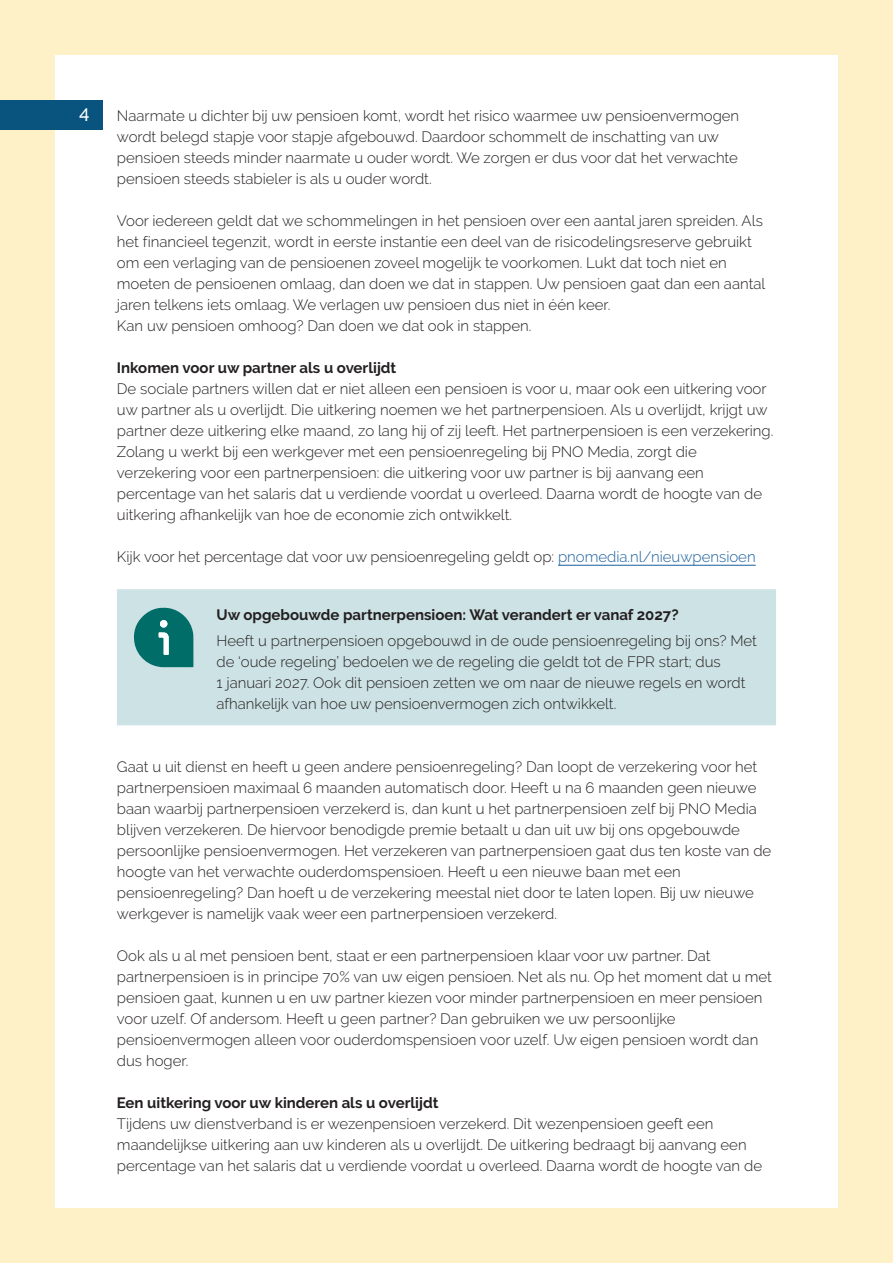
<style>
.page{position:relative;width:893px;height:1263px;background:#fef1c7}
.page>*{position:absolute;margin:0;border:0;box-sizing:border-box;transform-origin:0 0}
.t1{font:500 18px "Raleway";color:#fff}
.t2{font:300 15px/21px "Raleway";color:#231f20}
.t3{font:700 15px "Raleway";color:#231f20}
.s1{color:#175d9e}
</style>
<div class="page">
<div style="left:55px;top:55px;width:783px;height:1153px;background:#fff"></div>
<div style="left:0;top:100px;width:102px;height:30px;background:#08547e"></div>
<hr style="left:558px;top:565px;width:198px;height:1px;background:#175d9e">
<div style="left:117px;top:589px;width:659px;height:136px;background:#cde2e4"></div>
<svg style="left:133px;top:607px;width:60px;height:60px;background:#308885"></svg>
<div style="left:160px;top:620px;width:7px;height:7px;background:#fff;border-radius:50%"></div>
<p class="t1" style="left:79px;top:104px;width:12px">4</p>
<p class="t2" style="left:117px;top:105px;width:624px">Naarmate u dichter bij uw pensioen komt, wordt het risico waarmee uw pensioenvermogen wordt belegd stapje voor stapje afgebouwd. Daardoor schommelt de inschatting van uw pensioen steeds minder naarmate u ouder wordt. We zorgen er dus voor dat het verwachte pensioen steeds stabieler is als u ouder wordt.</p>
<p class="t2" style="left:117px;top:210px;width:650px">Voor iedereen geldt dat we schommelingen in het pensioen over een aantal jaren spreiden. Als het financieel tegenzit, wordt in eerste instantie een deel van de risicodelingsreserve gebruikt om een verlaging van de pensioenen zoveel mogelijk te voorkomen. Lukt dat toch niet en moeten de pensioenen omlaag, dan doen we dat in stappen. Uw pensioen gaat dan een aantal jaren telkens iets omlaag. We verlagen uw pensioen dus niet in één keer.<br>Kan uw pensioen omhoog? Dan doen we dat ook in stappen.</p>
<p class="t3" style="left:117px;top:359px;width:281px">Inkomen voor uw partner als u overlijdt</p>
<p class="t2" style="left:117px;top:378px;width:658px">De sociale partners willen dat er niet alleen een pensioen is voor u, maar ook een uitkering voor uw partner als u overlijdt. Die uitkering noemen we het partnerpensioen. Als u overlijdt, krijgt uw partner deze uitkering elke maand, zo lang hij of zij leeft. Het partnerpensioen is een verzekering.<br>Zolang u werkt bij een werkgever met een pensioenregeling bij PNO Media, zorgt die verzekering voor een partnerpensioen: die uitkering voor uw partner is bij aanvang een percentage van het salaris dat u verdiende voordat u overleed. Daarna wordt de hoogte van de uitkering afhankelijk van hoe de economie zich ontwikkelt.</p>
<p class="t2" style="left:117px;top:546px;width:640px">Kijk voor het percentage dat voor uw pensioenregeling geldt op: <span class="s1">pnomedia.nl/nieuwpensioen</span></p>
<p class="t3" style="left:216px;top:606px;width:464px">Uw opgebouwde partnerpensioen: Wat verandert er vanaf 2027?</p>
<p class="t2" style="left:216px;top:630px;width:542px">Heeft u partnerpensioen opgebouwd in de oude pensioenregeling bij ons? Met de ‘oude regeling’ bedoelen we de regeling die geldt tot de FPR start; dus<br>1 januari 2027. Ook dit pensioen zetten we om naar de nieuwe regels en wordt afhankelijk van hoe uw pensioenvermogen zich ontwikkelt.</p>
<p class="t2" style="left:117px;top:756px;width:656px">Gaat u uit dienst en heeft u geen andere pensioenregeling? Dan loopt de verzekering voor het partnerpensioen maximaal 6 maanden automatisch door. Heeft u na 6 maanden geen nieuwe baan waarbij partnerpensioen verzekerd is, dan kunt u het partnerpensioen zelf bij PNO Media blijven verzekeren. De hiervoor benodigde premie betaalt u dan uit uw bij ons opgebouwde persoonlijke pensioenvermogen. Het verzekeren van partnerpensioen gaat dus ten koste van de hoogte van het verwachte ouderdomspensioen. Heeft u een nieuwe baan met een pensioenregeling? Dan hoeft u de verzekering meestal niet door te laten lopen. Bij uw nieuwe werkgever is namelijk vaak weer een partnerpensioen verzekerd.</p>
<p class="t2" style="left:117px;top:945px;width:657px">Ook als u al met pensioen bent, staat er een partnerpensioen klaar voor uw partner. Dat partnerpensioen is in principe 70% van uw eigen pensioen. Net als nu. Op het moment dat u met pensioen gaat, kunnen u en uw partner kiezen voor minder partnerpensioen en meer pensioen voor uzelf. Of andersom. Heeft u geen partner? Dan gebruiken we uw persoonlijke pensioenvermogen alleen voor ouderdomspensioen voor uzelf. Uw eigen pensioen wordt dan dus hoger.</p>
<p class="t3" style="left:117px;top:1094px;width:323px">Een uitkering voor uw kinderen als u overlijdt</p>
<p class="t2" style="left:117px;top:1113px;width:647px">Tijdens uw dienstverband is er wezenpensioen verzekerd. Dit wezenpensioen geeft een maandelijkse uitkering aan uw kinderen als u overlijdt. De uitkering bedraagt bij aanvang een percentage van het salaris dat u verdiende voordat u overleed. Daarna wordt de hoogte van de</p>
</div>
